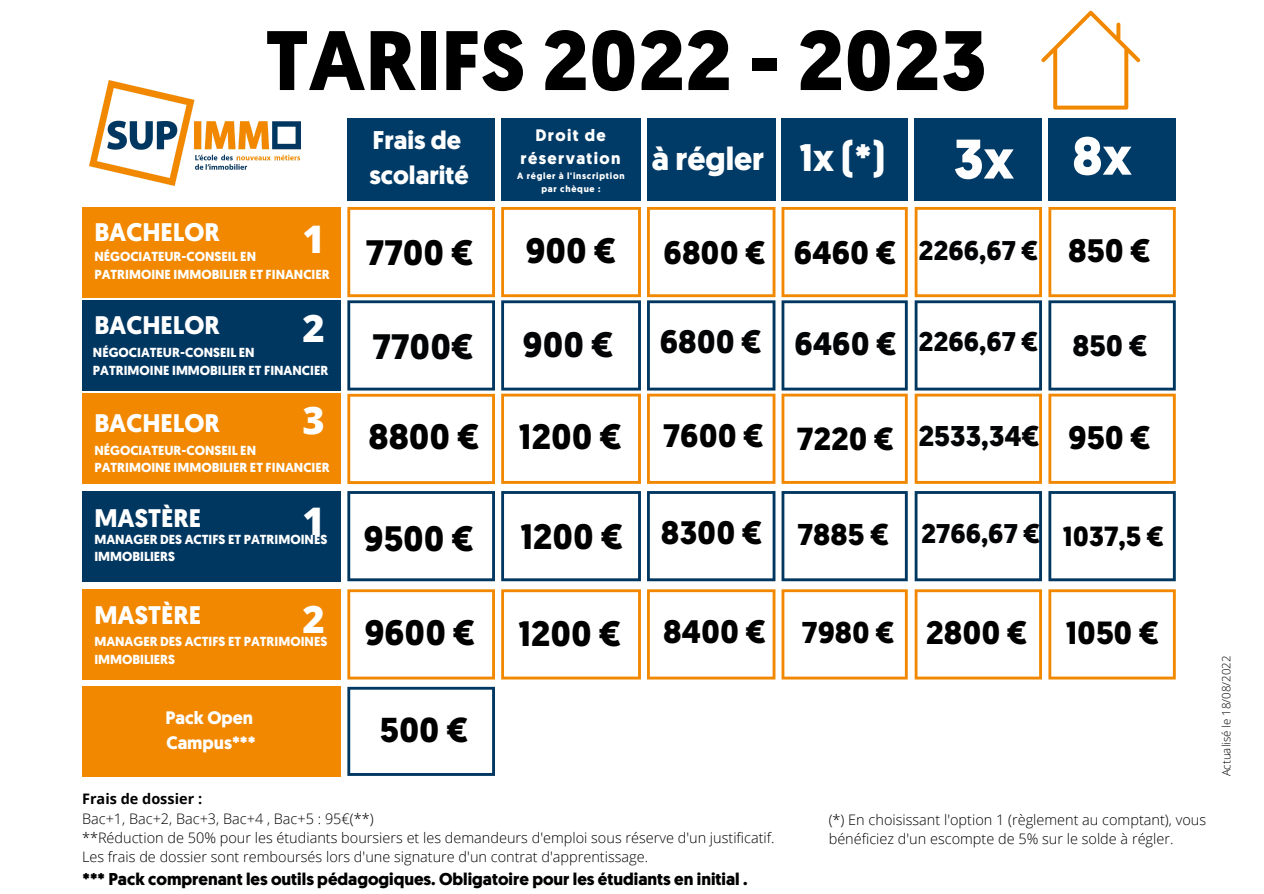
<style>
.page{position:relative;width:1264px;height:894px;background:#fff}
.page>*{position:absolute;margin:0;border:0;box-sizing:border-box;transform-origin:0 0}
.t1{font:700 84.15px "Geomanist";color:#000}
.t2{font:700 55.65px "Geomanist";color:#fff}
.t3{font:700 53.4px "Geomanist";color:#fff}
.t4{font:700 38.25px "Geomanist";color:#fff}
.t5{font:800 37.95px "Open Sans";color:#fff}
.t6{font:700 35.25px "Geomanist";color:#000}
.t7{font:700 35.25px "Geomanist";color:#030405}
.t8{font:700 34.5px "Geomanist";color:#000}
.t9{font:700 32.55px "Geomanist";color:#000}
.t10{font:700 32.4px "Geomanist";color:#000}
.t11{font:700 32.4px "Geomanist";color:#030405}
.t12{font:700 32.4px "Geomanist";color:#fff}
.t13{font:700 31.95px "Geomanist";color:#000}
.t14{font:700 31.8px "Geomanist";color:#000}
.t15{font:700 30px "Geomanist";color:#000}
.t16{font:700 29.55px "Geomanist";color:#030405}
.t17{font:700 28.5px "Geomanist";color:#030405}
.t18{font:700 27.6px "Geomanist";color:#000}
.t19{font:700 27px "Geomanist";color:#030405}
.t20{font:700 25.65px/35.4px "Geomanist";color:#fff}
.t21{font:700 25.35px "Geomanist";color:#fff}
.t22{font:700 18px/24.8px "Geomanist";color:#fefefe}
.t23{font:700 17.1px "Geomanist";color:#000}
.t24{font:700 16.65px/23px "Geomanist";letter-spacing:.085em;color:#fff;text-align:center}
.t25{font:300 14.4px/19.2px "Open Sans";color:#000}
.t26{font:700 14.4px "Open Sans";color:#000}
.t27{font:700 13.05px/17.4px "Geomanist";color:#fff}
.t28{font:300 11.4px "Open Sans";color:#000}
.t29{font:700 9.15px/12.5px "Geomanist";letter-spacing:.085em;color:#fff;text-align:center}
.s1{font-size:32.4px}
</style>
<div class="page">
<svg style="left:501px;top:207px;width:140px;height:276px"></svg>
<svg style="left:347px;top:207px;width:148px;height:277px"></svg>
<svg style="left:647px;top:207px;width:128px;height:276px"></svg>
<svg style="left:647px;top:589px;width:128px;height:90px"></svg>
<svg style="left:647px;top:491px;width:128px;height:90px"></svg>
<svg style="left:781px;top:589px;width:126px;height:90px"></svg>
<svg style="left:781px;top:207px;width:126px;height:276px"></svg>
<svg style="left:781px;top:491px;width:126px;height:90px"></svg>
<svg style="left:914px;top:589px;width:128px;height:90px"></svg>
<svg style="left:914px;top:491px;width:128px;height:90px"></svg>
<svg style="left:914px;top:207px;width:128px;height:276px"></svg>
<svg style="left:1048px;top:589px;width:127px;height:90px"></svg>
<svg style="left:1048px;top:491px;width:127px;height:90px"></svg>
<svg style="left:1048px;top:207px;width:127px;height:276px"></svg>
<svg style="left:501px;top:491px;width:140px;height:90px"></svg>
<svg style="left:347px;top:491px;width:148px;height:90px"></svg>
<svg style="left:501px;top:589px;width:140px;height:90px"></svg>
<svg style="left:347px;top:589px;width:148px;height:90px"></svg>
<div style="left:647px;top:118px;width:128px;height:83px;background:#003a66"></div>
<div style="left:781px;top:118px;width:126px;height:83px;background:#003a66"></div>
<div style="left:914px;top:118px;width:128px;height:83px;background:#003a66"></div>
<div style="left:1048px;top:118px;width:127px;height:83px;background:#003a66"></div>
<div style="left:501px;top:118px;width:140px;height:83px;background:#003a66"></div>
<div style="left:347px;top:118px;width:148px;height:83px;background:#003a66"></div>
<div style="left:82px;top:207px;width:258px;height:90px;background:#f18800"></div>
<div style="left:82px;top:300px;width:258px;height:90px;background:#003761"></div>
<div style="left:82px;top:393px;width:258px;height:90px;background:#f18800"></div>
<div style="left:82px;top:491px;width:258px;height:90px;background:#003761"></div>
<div style="left:82px;top:589px;width:258px;height:90px;background:#f18800"></div>
<img style="left:89px;top:80px;width:211px;height:105px">
<svg style="left:1041px;top:11px;width:99px;height:98px"></svg>
<div style="left:82px;top:686px;width:258px;height:90px;background:#f18800"></div>
<svg style="left:347px;top:686px;width:148px;height:89px"></svg>
<h1 class="t1" style="left:265px;top:27px;width:722px">TARIFS 2022 - 2023</h1>
<h3 class="t21" style="left:94px;top:222px;width:127px">BACHELOR</h3>
<h3 class="t5" style="left:302px;top:212px;width:24px">1</h3>
<p class="t27" style="left:94px;top:249px;width:237px">NÉGOCIATEUR-CONSEIL EN<br>PATRIMOINE IMMOBILIER ET FINANCIER</p>
<h3 class="t21" style="left:94px;top:314px;width:127px">BACHELOR</h3>
<h3 class="t5" style="left:302px;top:302px;width:24px">2</h3>
<p class="t27" style="left:93px;top:345px;width:237px">NÉGOCIATEUR-CONSEIL EN<br>PATRIMOINE IMMOBILIER ET FINANCIER</p>
<h3 class="t21" style="left:94px;top:412px;width:127px">BACHELOR</h3>
<h3 class="t5" style="left:302px;top:393px;width:24px">3</h3>
<p class="t27" style="left:94px;top:442px;width:237px">NÉGOCIATEUR-CONSEIL EN<br>PATRIMOINE IMMOBILIER ET FINANCIER</p>
<h3 class="t21" style="left:94px;top:508px;width:108px">MASTÈRE</h3>
<h3 class="t5" style="left:302px;top:494px;width:24px">1</h3>
<p class="t27" style="left:94px;top:531px;width:234px">MANAGER DES ACTIFS ET PATRIMOINES<br>IMMOBILIERS</p>
<h3 class="t21" style="left:94px;top:604px;width:108px">MASTÈRE</h3>
<h3 class="t5" style="left:302px;top:592px;width:24px">2</h3>
<p class="t27" style="left:94px;top:634px;width:234px">MANAGER DES ACTIFS ET PATRIMOINES<br>IMMOBILIERS</p>
<p class="t24" style="left:520px;top:125px;width:101px">Droit de réservation</p>
<p class="t29" style="left:517px;top:171px;width:109px">A régler à l'inscription par chèque :</p>
<h3 class="t20" style="left:369px;top:125px;width:101px">Frais de scolarité</h3>
<h2 class="t2" style="left:953px;top:137px;width:62px">3x</h2>
<h3 class="t4" style="left:799px;top:142px;width:87px">1x (*)</h3>
<h3 class="t12" style="left:652px;top:145px;width:114px">à régler</h3>
<h3 class="t6" style="left:366px;top:238px;width:110px">7700 €</h3>
<h3 class="t6" style="left:525px;top:237px;width:93px">900 €</h3>
<h3 class="t10" style="left:663px;top:240px;width:104px">6800 €</h3>
<h3 class="t10" style="left:793px;top:240px;width:105px">6460 €</h3>
<h3 class="t19" style="left:918px;top:239px;width:122px">2266,67 €</h3>
<h3 class="t7" style="left:372px;top:332px;width:103px">7700€</h3>
<h3 class="t7" style="left:522px;top:330px;width:93px">900 €</h3>
<h3 class="t11" style="left:659px;top:329px;width:104px">6800 €</h3>
<h3 class="t11" style="left:794px;top:331px;width:104px">6460 €</h3>
<h3 class="t19" style="left:918px;top:331px;width:122px">2266,67 €</h3>
<h3 class="t6" style="left:368px;top:422px;width:397px">8800 € 1200 € <span class="s1">7600 €</span></h3>
<h3 class="t14" style="left:796px;top:425px;width:99px">7220 €</h3>
<h3 class="t17" style="left:918px;top:424px;width:123px">2533,34€</h3>
<h3 class="t6" style="left:363px;top:524px;width:112px">9500 €</h3>
<h3 class="t6" style="left:520px;top:522px;width:244px">1200 € <span class="s1">8300 €</span></h3>
<h3 class="t15" style="left:797px;top:522px;width:94px">7885 €</h3>
<h3 class="t19" style="left:921px;top:522px;width:121px">2766,67 €</h3>
<h3 class="t6" style="left:364px;top:619px;width:404px">9600 € 1200 € <span class="s1">8400 €</span></h3>
<h3 class="t15" style="left:802px;top:620px;width:95px">7980 €</h3>
<h3 class="t10" style="left:925px;top:619px;width:104px">2800 €</h3>
<p class="t22" style="left:165px;top:706px;width:92px">Pack Open<br>Campus***</p>
<h3 class="t8" style="left:380px;top:716px;width:90px">500 €</h3>
<h3 class="t3" style="left:1072px;top:134px;width:61px">8x</h3>
<h3 class="t10" style="left:1068px;top:237px;width:85px">850 €</h3>
<h3 class="t16" style="left:1072px;top:334px;width:77px">850 €</h3>
<h3 class="t9" style="left:1068px;top:424px;width:85px">950 €</h3>
<h3 class="t18" style="left:1062px;top:525px;width:103px">1037,5 €</h3>
<h3 class="t13" style="left:1065px;top:620px;width:95px">1050 €</h3>
<p class="t26" style="left:82px;top:788px;width:121px">Frais de dossier :</p>
<p class="t25" style="left:82px;top:808px;width:694px">Bac+1, Bac+2, Bac+3, Bac+4 , Bac+5 : 95€(**)<br>**Réduction de 50% pour les étudiants boursiers et les demandeurs d'emploi sous réserve d'un justificatif.<br>Les frais de dossier sont remboursés lors d'une signature d'un contrat d'apprentissage.</p>
<p class="t23" style="left:83px;top:871px;width:666px">*** Pack comprenant les outils pédagogiques. Obligatoire pour les étudiants en initial .</p>
<p class="t25" style="left:828px;top:809px;width:379px">(*) En choisissant l'option 1 (règlement au comptant), vous bénéficiez d'un escompte de 5% sur le solde à régler.</p>
<p class="t28" style="left:1218px;top:776px;width:122px;rotate:-90deg">Actualisé le 18/08/2022</p>
</div>
